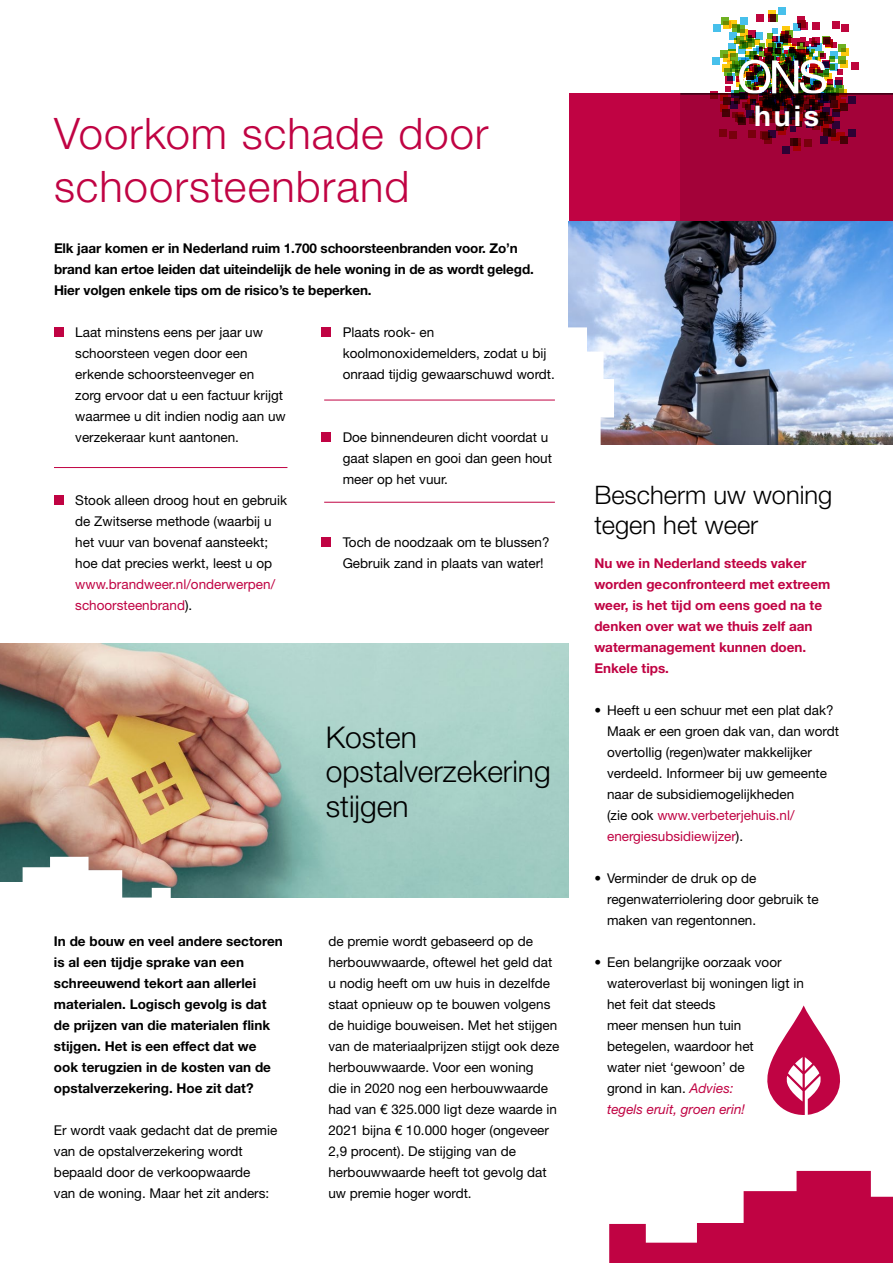
<style>
.page{position:relative;width:893px;height:1263px;background:#fff}
.page>*{position:absolute;margin:0;border:0;box-sizing:border-box;transform-origin:0 0}
.t1{font:300 43.5px/52.5px "Helvetica Neue LT Std";letter-spacing:.025em;color:#c00343}
.t2{font:300 30px/34.5px "Helvetica Neue LT Std";color:#000}
.t3{font:700 28.5px "Helvetica Neue LT Std";color:#fff}
.t4{font:300 25.5px/30px "Helvetica Neue LT Std";color:#000}
.t5{font:13.5px/21px "Helvetica Neue LT Std";color:#000}
.t6{font:700 13.5px/21px "Helvetica Neue LT Std";color:#000}
.t7{font:700 13.5px/21px "Helvetica Neue LT Std";color:#c00343}
.t8{font:13.5px/21px "Helvetica Neue LT Std";color:#c00343}
.s1{color:#000}
.s2{color:#c00343}
.s3{font-style:italic;color:#c00343}
</style>
<div class="page">
<img style="left:0;top:643px;width:569px;height:255px">
<svg style="left:0;top:857px;width:171px;height:41px"></svg>
<svg style="left:609px;top:1171px;width:284px;height:92px"></svg>
<img style="left:569px;top:221px;width:324px;height:223px">
<div style="left:569px;top:94px;width:324px;height:127px;background:#c00343"></div>
<div style="left:838px;top:44px;width:8px;height:8px;background:#6fb121"></div>
<div style="left:838px;top:56px;width:8px;height:7px;background:#6fb121"></div>
<div style="left:836px;top:85px;width:8px;height:7px;background:#6fb121"></div>
<div style="left:721px;top:17px;width:8px;height:7px;background:#6fb121"></div>
<div style="left:737px;top:25px;width:8px;height:8px;background:#6fb121"></div>
<div style="left:720px;top:50px;width:8px;height:8px;background:#6fb121"></div>
<div style="left:851px;top:62px;width:7px;height:8px;background:#be063d"></div>
<div style="left:800px;top:22px;width:8px;height:7px;background:#be063d"></div>
<div style="left:812px;top:22px;width:8px;height:8px;background:#be063d"></div>
<div style="left:841px;top:24px;width:8px;height:8px;background:#be063d"></div>
<div style="left:756px;top:14px;width:8px;height:8px;background:#be063d"></div>
<div style="left:768px;top:15px;width:7px;height:7px;background:#be063d"></div>
<svg style="left:797px;top:16px;width:7px;height:7px"></svg>
<div style="left:713px;top:24px;width:8px;height:8px;background:#47c0eb"></div>
<div style="left:712px;top:57px;width:8px;height:8px;background:#47c0eb"></div>
<div style="left:782px;top:26px;width:8px;height:7px;background:#fdc90d"></div>
<svg style="left:768px;top:10px;width:7px;height:8px"></svg>
<div style="left:729px;top:20px;width:8px;height:7px;background:#fdc90d"></div>
<div style="left:720px;top:93px;width:8px;height:8px;background:#400"></div>
<svg style="left:722px;top:64px;width:7px;height:8px"></svg>
<svg style="left:770px;top:14px;width:8px;height:8px"></svg>
<svg style="left:732px;top:24px;width:8px;height:5px"></svg>
<svg style="left:710px;top:91px;width:8px;height:3px"></svg>
<div style="left:832px;top:21px;width:7px;height:8px;background:#be063d"></div>
<div style="left:799px;top:20px;width:7px;height:8px;background:#8d000e"></div>
<svg style="left:793px;top:23px;width:8px;height:6px"></svg>
<div style="left:778px;top:7px;width:8px;height:8px;background:#47c0eb"></div>
<div style="left:740px;top:17px;width:8px;height:7px;background:#47c0eb"></div>
<svg style="left:843px;top:48px;width:6px;height:8px"></svg>
<svg style="left:843px;top:60px;width:5px;height:8px"></svg>
<svg style="left:843px;top:89px;width:3px;height:5px"></svg>
<svg style="left:724px;top:21px;width:7px;height:8px"></svg>
<svg style="left:723px;top:54px;width:2px;height:8px"></svg>
<svg style="left:725px;top:29px;width:118px;height:65px"></svg>
<svg style="left:680px;top:95px;width:213px;height:126px;background:#930131"></svg>
<hr style="left:680px;top:94px;width:213px;height:1px;background:#000">
<svg style="left:543px;top:327px;width:71px;height:118px"></svg>
<div style="left:54px;top:327px;width:10px;height:10px;background:#c00343"></div>
<div style="left:54px;top:495px;width:10px;height:10px;background:#c00343"></div>
<div style="left:321px;top:327px;width:10px;height:10px;background:#c00343"></div>
<div style="left:321px;top:432px;width:10px;height:10px;background:#c00343"></div>
<div style="left:321px;top:537px;width:10px;height:10px;background:#c00343"></div>
<hr style="left:54px;top:467px;width:233px;height:1px;background:#c00343">
<hr style="left:324px;top:502px;width:231px;height:1px;background:#c00343">
<hr style="left:324px;top:400px;width:231px;height:1px;background:#c00343">
<svg style="left:767px;top:1005px;width:74px;height:110px"></svg>
<div style="left:0;top:883px;width:35px;height:46px;background:#fff"></div>
<h1 class="t1" style="left:54px;top:106px;width:436px">Voorkom schade door schoorsteenbrand</h1>
<p class="t6" style="left:54px;top:237px;width:481px">Elk jaar komen er in Nederland ruim 1.700 schoorsteenbranden voor. Zo’n brand kan ertoe leiden dat uiteindelijk de hele woning in de as wordt gelegd.<br>Hier volgen enkele tips om de risico’s te beperken.</p>
<p class="t5" style="left:75px;top:321px;width:212px">Laat minstens eens per jaar uw schoorsteen vegen door een erkende schoorsteenveger en<br>zorg ervoor dat u een factuur krijgt waarmee u dit indien nodig aan uw verzekeraar kunt aantonen.</p>
<p class="t5" style="left:343px;top:321px;width:214px">Plaats rook- en koolmonoxidemelders, zodat u bij onraad tijdig gewaarschuwd wordt.</p>
<p class="t5" style="left:343px;top:426px;width:211px">Doe binnendeuren dicht voordat u gaat slapen en gooi dan geen hout meer op het vuur.</p>
<p class="t5" style="left:75px;top:489px;width:213px">Stook alleen droog hout en gebruik de Zwitserse methode (waarbij u het vuur van bovenaf aansteekt; hoe dat precies werkt, leest u op</p>
<p class="t8" style="left:75px;top:573px;width:201px">www.brandweer.nl/onderwerpen/ schoorsteenbrand<span class="s1">).</span></p>
<p class="t5" style="left:343px;top:531px;width:208px">Toch de noodzaak om te blussen?<br>Gebruik zand in plaats van water!</p>
<h2 class="t2" style="left:326px;top:719px;width:227px">Kosten opstalverzekering stijgen</h2>
<p class="t6" style="left:54px;top:930px;width:230px">In de bouw en veel andere sectoren is al een tijdje sprake van een schreeuwend tekort aan allerlei materialen. Logisch gevolg is dat de prijzen van die materialen flink stijgen. Het is een effect dat we ook terugzien in de kosten van de opstalverzekering. Hoe zit dat?</p>
<p class="t5" style="left:54px;top:1119px;width:225px">Er wordt vaak gedacht dat de premie van de opstalverzekering wordt bepaald door de verkoopwaarde<br>van de woning. Maar het zit anders:</p>
<p class="t5" style="left:328px;top:930px;width:232px">de premie wordt gebaseerd op de herbouwwaarde, oftewel het geld dat u nodig heeft om uw huis in dezelfde staat opnieuw op te bouwen volgens de huidige bouweisen. Met het stijgen van de materiaalprijzen stijgt ook deze herbouwwaarde. Voor een woning<br>die in 2020 nog een herbouwwaarde had van € 325.000 ligt deze waarde in 2021 bijna € 10.000 hoger (ongeveer 2,9 procent). De stijging van de herbouwwaarde heeft tot gevolg dat uw premie hoger wordt.</p>
<h3 class="t3" style="left:754px;top:98px;width:67px">huis</h3>
<h3 class="t4" style="left:594px;top:479px;width:240px">Bescherm uw woning tegen het weer</h3>
<p class="t7" style="left:594px;top:552px;width:237px">Nu we in Nederland steeds vaker worden geconfronteerd met extreem weer, is het tijd om eens goed na te denken over wat we thuis zelf aan watermanagement kunnen doen.<br>Enkele tips.</p>
<p class="t5" style="left:607px;top:699px;width:233px;text-indent:-13px">• Heeft u een schuur met een plat dak?<br>Maak er een groen dak van, dan wordt overtollig (regen)water makkelijker verdeeld. Informeer bij uw gemeente naar de subsidiemogelijkheden<br>(zie ook <span class="s2">www.verbeterjehuis.nl/ energiesubsidiewijzer</span>).</p>
<p class="t5" style="left:607px;top:867px;width:213px;text-indent:-13px">• Verminder de druk op de regenwaterriolering door gebruik te maken van regentonnen.</p>
<p class="t5" style="left:607px;top:951px;width:198px;text-indent:-13px">• Een belangrijke oorzaak voor wateroverlast bij woningen ligt in het feit dat steeds<br>meer mensen hun tuin betegelen, waardoor het<br>water niet ‘gewoon’ de<br>grond in kan. <span class="s3">Advies:<br>tegels eruit, groen erin!</span></p>
</div>
